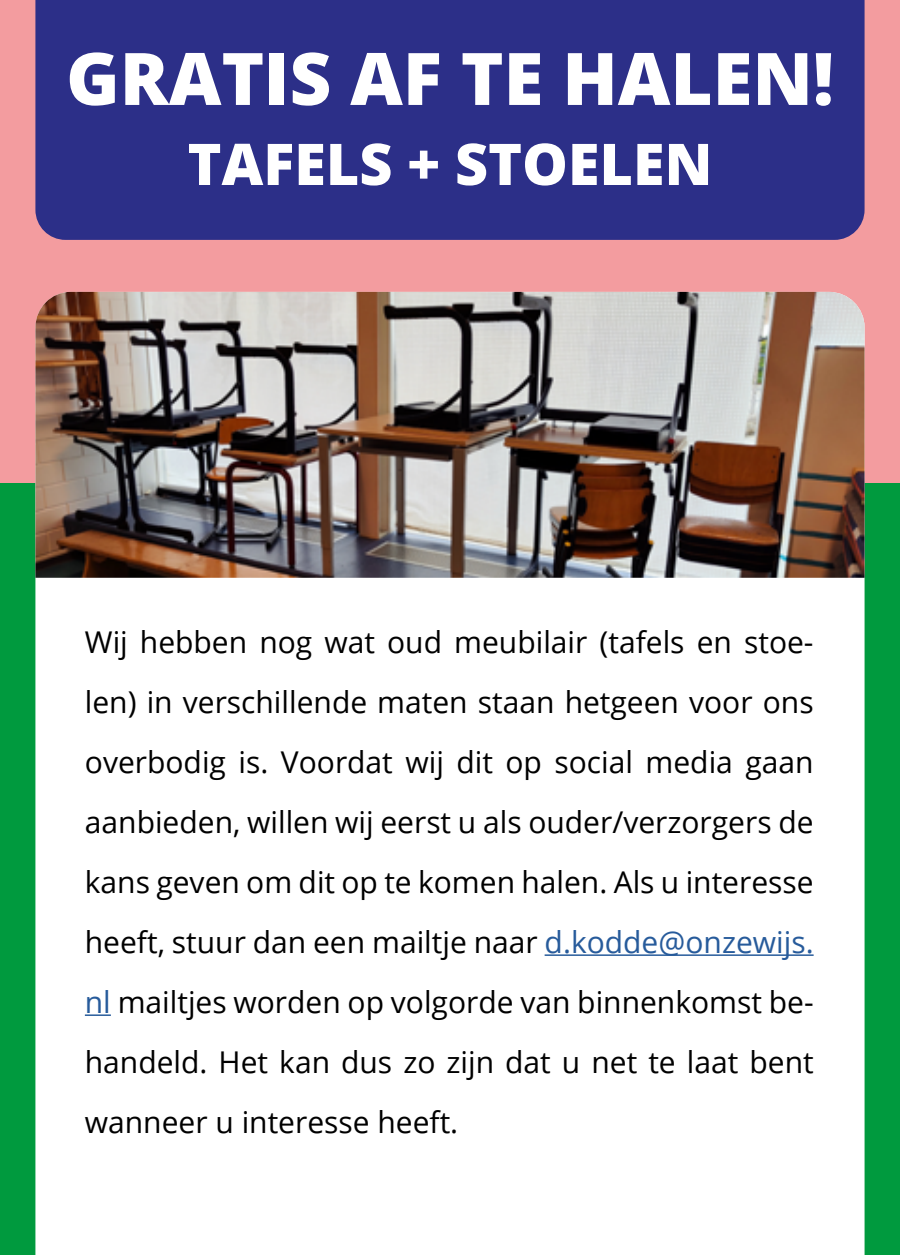
<style>
.page{position:relative;width:900px;height:1255px;background:#fff}
.page>*{position:absolute;margin:0;border:0;box-sizing:border-box;transform-origin:0 0}
.t1{font:800 72.5px "Open Sans";color:#fff}
.t2{font:800 57.5px "Open Sans";color:#fff}
.t3{font:30px/60px "Open Sans";color:#000;text-align:justify}
.s1{color:#275b9b}
</style>
<div class="page">
<div style="left:0;top:0;width:900px;height:483px;background:#f39c9f"></div>
<div style="left:0;top:483px;width:900px;height:771px;background:#009a3e"></div>
<div style="left:35px;top:577px;width:830px;height:677px;background:#fff"></div>
<div style="left:35px;top:0;width:830px;height:240px;background:#2c2f88"></div>
<hr style="left:545px;top:954px;width:269px;height:1px;background:#275b9b">
<svg style="left:85px;top:1014px;width:26px;height:1px"></svg>
<img style="left:35px;top:292px;width:830px;height:285px">
<h1 class="t1" style="left:66px;top:23px;width:769px">GRATIS AF TE HALEN!</h1>
<h2 class="t2" style="left:188px;top:120px;width:526px">TAFELS + STOELEN</h2>
<p class="t3" style="left:85px;top:611px;width:730px">Wij hebben nog wat oud meubilair (tafels en stoe&shy;len) in verschillende maten staan hetgeen voor ons overbodig is. Voordat wij dit op social media gaan aanbieden, willen wij eerst u als ouder/verzorgers de kans geven om dit op te komen halen. Als u interesse heeft, stuur dan een mailtje naar <span class="s1">d.kodde@onzewijs. nl</span> mailtjes worden op volgorde van binnenkomst be&shy;handeld. Het kan dus zo zijn dat u net te laat bent wanneer u interesse heeft.</p>
</div>
